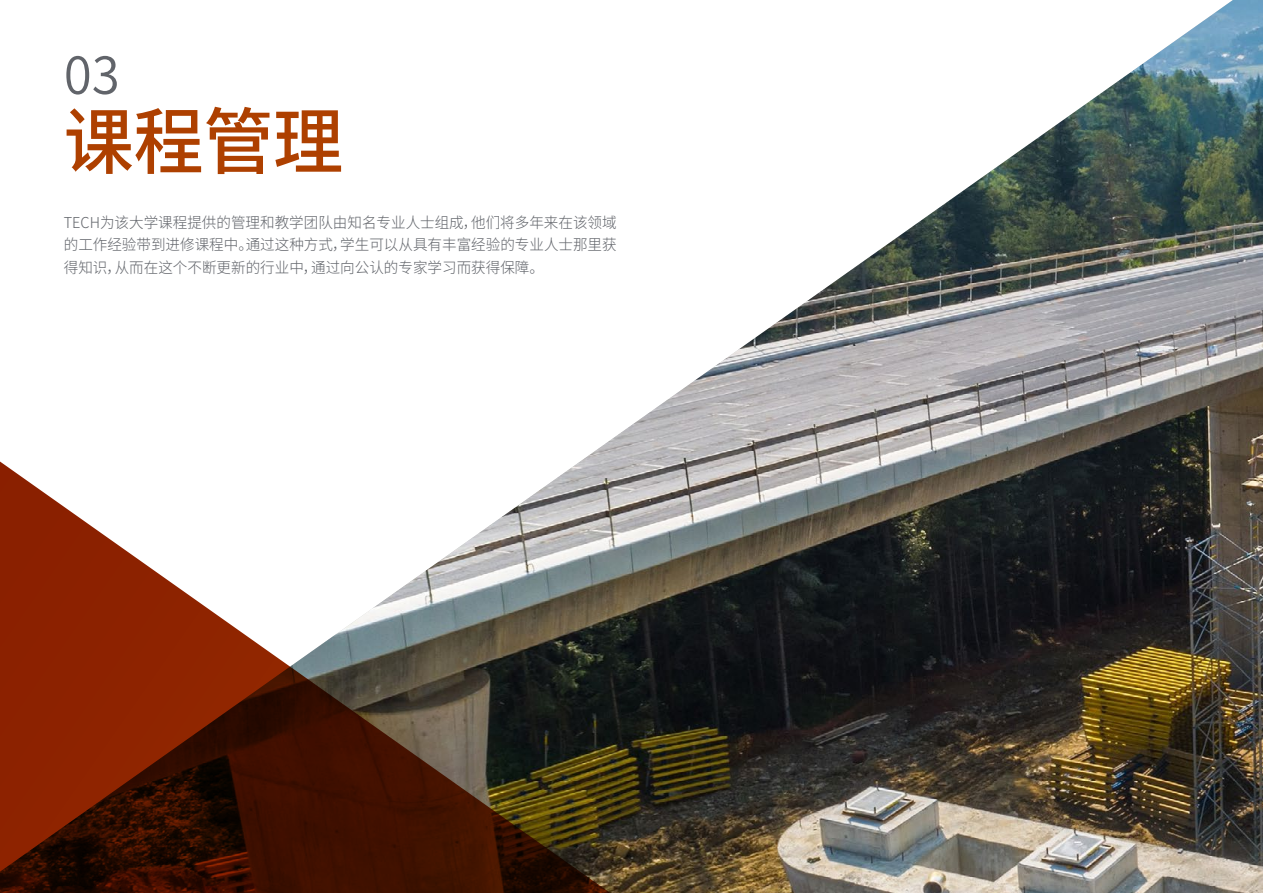
<style>
.page{position:relative;width:1263px;height:893px;background:#fff}
.page>*{position:absolute;margin:0;border:0;box-sizing:border-box;transform-origin:0 0}
.t1{font:500 72px "Source Han Sans CN";color:#ae4000}
.t2{font:52.5px "Source Han Sans CN";color:#61646a}
.t3{font:300 15px/22.5px "Source Han Sans CN";color:#61646a;text-align:justify}
</style>
<div class="page">
<img style="left:602px;top:0;width:661px;height:893px">
<svg style="left:0;top:446px;width:640px;height:447px"></svg>
<h2 class="t2" style="left:64px;top:45px;width:57px">03</h2>
<h1 class="t1" style="left:64px;top:101px;width:281px">课程管理</h1>
<p class="t3" style="left:64px;top:211px;width:554px">TECH为该大学课程提供的管理和教学团队由知名专业人士组成，他们将多年来在该领域的工作经验带到进修课程中。通过这种方式，学生可以从具有丰富经验的专业人士那里获得知识，从而在这个不断更新的行业中，通过向公认的专家学习而获得保障。</p>
</div>
